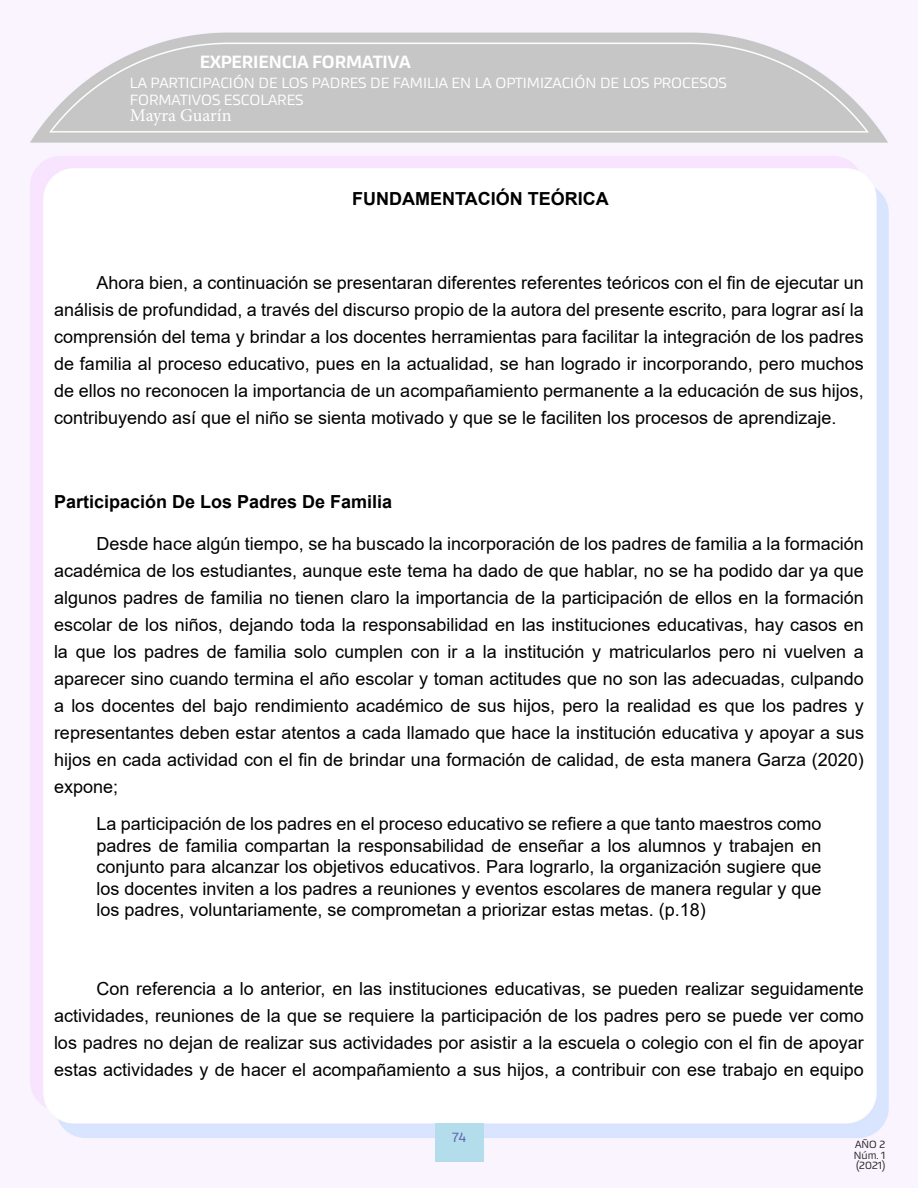
<style>
.page{position:relative;width:918px;height:1188px;background:#fff}
.page>*{position:absolute;margin:0;border:0;box-sizing:border-box;transform-origin:0 0}
.t1{font:18px/27px "Arial";color:#000;text-align:justify}
.t2{font:700 18px "Arial";color:#000}
.t3{font:500 18px "Akceler A";color:#fff}
.t4{font:18px "Minion Pro";color:#fff}
.t5{font:15px/16.5px "Akceler A";color:#fff}
.t6{font:13.5px "Akceler A";color:#5c5ea9}
.t7{font:10.5px/10.5px "Akceler A";color:#231f20;text-align:justify}
</style>
<div class="page">
<img style="left:0;top:0;width:918px;height:1188px">
<div style="left:435px;top:1123px;width:48px;height:39px;background:#b3ddeb"></div>
<p class="t3" style="left:200px;top:48px;width:212px">EXPERIENCIA FORMATIVA</p>
<p class="t5" style="left:130px;top:74px;width:598px">LA PARTICIPACIÓN DE LOS PADRES DE FAMILIA EN LA OPTIMIZACIÓN DE LOS PROCESOS<br>FORMATIVOS ESCOLARES</p>
<p class="t4" style="left:130px;top:104px;width:103px">Mayra Guarín</p>
<p class="t2" style="left:352px;top:186px;width:258px">FUNDAMENTACIÓN TEÓRICA</p>
<p class="t1" style="left:54px;top:270px;width:811px;text-indent:43px">Ahora bien, a continuación se presentaran diferentes referentes teóricos con el fin de ejecutar un análisis de profundidad, a través del discurso propio de la autora del presente escrito, para lograr así la comprensión del tema y brindar a los docentes herramientas para facilitar la integración de los padres de familia al proceso educativo, pues en la actualidad, se han logrado ir incorporando, pero muchos de ellos no reconocen la importancia de un acompañamiento permanente a la educación de sus hijos, contribuyendo así que el niño se sienta motivado y que se le faciliten los procesos de aprendizaje.</p>
<p class="t2" style="left:54px;top:489px;width:340px">Participación De Los Padres De Familia</p>
<p class="t1" style="left:54px;top:531px;width:812px;text-indent:43px">Desde hace algún tiempo, se ha buscado la incorporación de los padres de familia a la formación académica de los estudiantes, aunque este tema ha dado de que hablar, no se ha podido dar ya que algunos padres de familia no tienen claro la importancia de la participación de ellos en la formación escolar de los niños, dejando toda la responsabilidad en las instituciones educativas, hay casos en la que los padres de familia solo cumplen con ir a la institución y matricularlos pero ni vuelven a aparecer sino cuando termina el año escolar y toman actitudes que no son las adecuadas, culpando a los docentes del bajo rendimiento académico de sus hijos, pero la realidad es que los padres y representantes deben estar atentos a cada llamado que hace la institución educativa y apoyar a sus hijos en cada actividad con el fin de brindar una formación de calidad, de esta manera Garza (2020) expone;</p>
<p class="t1" style="left:97px;top:813px;width:726px;line-height:21.6px">La participación de los padres en el proceso educativo se refiere a que tanto maestros como padres de familia compartan la responsabilidad de enseñar a los alumnos y trabajen en conjunto para alcanzar los objetivos educativos. Para lograrlo, la organización sugiere que los docentes inviten a los padres a reuniones y eventos escolares de manera regular y que los padres, voluntariamente, se comprometan a priorizar estas metas. (p.18)</p>
<p class="t1" style="left:54px;top:975px;width:812px;text-indent:43px">Con referencia a lo anterior, en las instituciones educativas, se pueden realizar seguidamente actividades, reuniones de la que se requiere la participación de los padres pero se puede ver como los padres no dejan de realizar sus actividades por asistir a la escuela o colegio con el fin de apoyar estas actividades y de hacer el acompañamiento a sus hijos, a contribuir con ese trabajo en equipo</p>
<p class="t6" style="left:452px;top:1127px;width:15px">74</p>
<p class="t7" style="left:853px;top:1139px;width:33px;rotate:-1deg">AÑO 2<br>Núm. 1 (2021)</p>
</div>
